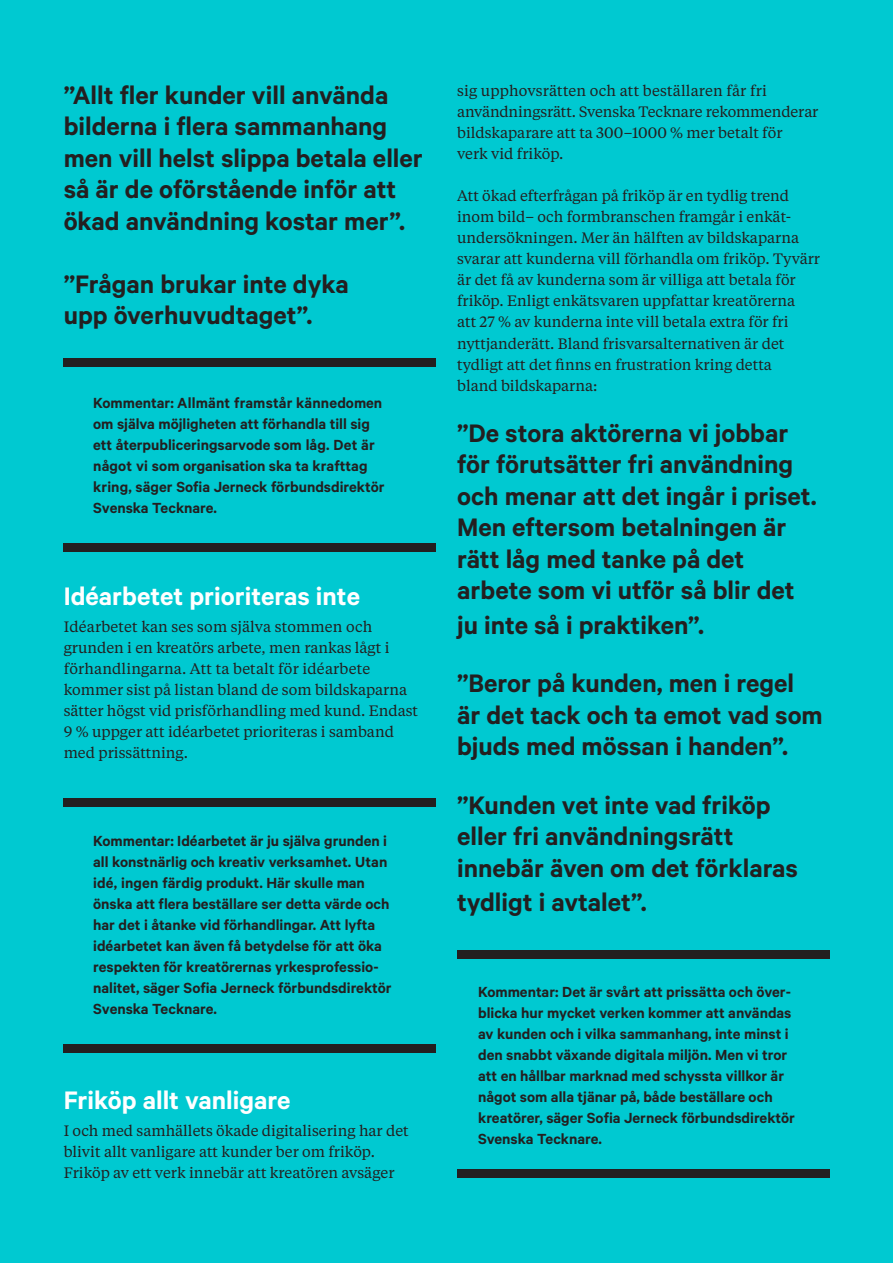
<style>
.page{position:relative;width:893px;height:1263px;background:#00c9d1}
.page>*{position:absolute;margin:0;border:0;box-sizing:border-box;transform-origin:0 0}
.t1{font:600 28.5px/31.5px "Calibre";color:#231f20}
.t2{font:600 28.5px "Calibre";color:#fff}
.t3{font:600 16.5px/21px "Calibre";color:#231f20}
.t4{font:15px/21px "Tiempos Text";color:#231f20}
</style>
<div class="page">
<div style="left:64px;top:358px;width:372px;height:8px;background:#231f20"></div>
<div style="left:64px;top:543px;width:372px;height:8px;background:#231f20"></div>
<div style="left:64px;top:798px;width:372px;height:8px;background:#231f20"></div>
<div style="left:64px;top:1044px;width:372px;height:8px;background:#231f20"></div>
<div style="left:457px;top:950px;width:372px;height:9px;background:#231f20"></div>
<div style="left:457px;top:1170px;width:372px;height:8px;background:#231f20"></div>
<h1 class="t1" style="left:64px;top:78px;width:361px">”Allt fler kunder vill använda bilderna i flera sammanhang men vill helst slippa betala eller så är de oförstående inför att ökad användning kostar mer”.</h1>
<h1 class="t1" style="left:64px;top:267px;width:286px">”Frågan brukar inte dyka upp överhuvudtaget”.</h1>
<p class="t3" style="left:93px;top:392px;width:293px">Kommentar: Allmänt framstår kännedomen om själva möjligheten att förhandla till sig ett återpubliceringsarvode som låg. Det är något vi som organisation ska ta krafttag kring, säger Sofia Jerneck förbundsdirektör Svenska Tecknare.</p>
<h1 class="t2" style="left:64px;top:579px;width:298px">Idéarbetet prioriteras inte</h1>
<p class="t4" style="left:64px;top:615px;width:356px">Idéarbetet kan ses som själva stommen och grunden i en kreatörs arbete, men rankas lågt i förhandlingarna. Att ta betalt för idéarbete kommer sist på listan bland de som bildskaparna sätter högst vid prisförhandling med kund. Endast 9 % uppger att idéarbetet prioriteras i samband med prissättning.</p>
<p class="t3" style="left:93px;top:830px;width:300px">Kommentar: Idéarbetet är ju själva grunden i all konstnärlig och kreativ verksamhet. Utan idé, ingen färdig produkt. Här skulle man önska att flera beställare ser detta värde och har det i åtanke vid förhandlingar. Att lyfta idéarbetet kan även få betydelse för att öka respekten för kreatörernas yrkesprofessio&shy;nalitet, säger Sofia Jerneck förbundsdirektör Svenska Tecknare.</p>
<h1 class="t2" style="left:64px;top:1083px;width:228px">Friköp allt vanligare</h1>
<p class="t4" style="left:64px;top:1119px;width:347px">I och med samhällets ökade digitalisering har det blivit allt vanligare att kunder ber om friköp.<br>Friköp av ett verk innebär att kreatören avsäger</p>
<p class="t4" style="left:457px;top:80px;width:363px">sig upphovsrätten och att beställaren får fri användningsrätt. Svenska Tecknare rekommenderar bildskaparare att ta 300–1000 % mer betalt för<br>verk vid friköp.</p>
<p class="t4" style="left:457px;top:185px;width:364px">Att ökad efterfrågan på friköp är en tydlig trend inom bild– och formbranschen framgår i enkät&shy;undersökningen. Mer än hälften av bildskaparna svarar att kunderna vill förhandla om friköp. Tyvärr är det få av kunderna som är villiga att betala för friköp. Enligt enkätsvaren uppfattar kreatörerna<br>att 27 % av kunderna inte vill betala extra för fri nyttjanderätt. Bland frisvarsalternativen är det tydligt att det finns en frustration kring detta<br>bland bildskaparna:</p>
<h1 class="t1" style="left:457px;top:416px;width:361px">”De stora aktörerna vi jobbar för förutsätter fri användning och menar att det ingår i priset.<br>Men eftersom betalningen är rätt låg med tanke på det arbete som vi utför så blir det</h1>
<h1 class="t1" style="left:457px;top:595px;width:339px;line-height:58.5px">ju inte så i praktiken”.<br>”Beror på kunden, men i regel</h1>
<h1 class="t1" style="left:457px;top:698px;width:367px">är det tack och ta emot vad som bjuds med mössan i handen”.</h1>
<h1 class="t1" style="left:457px;top:788px;width:342px">”Kunden vet inte vad friköp eller fri användningsrätt innebär även om det förklaras</h1>
<h1 class="t1" style="left:457px;top:886px;width:191px">tydligt i avtalet”.</h1>
<p class="t3" style="left:478px;top:980px;width:318px">Kommentar: Det är svårt att prissätta och över&shy;blicka hur mycket verken kommer att användas av kunden och i vilka sammanhang, inte minst i den snabbt växande digitala miljön. Men vi tror att en hållbar marknad med schyssta villkor är något som alla tjänar på, både beställare och kreatörer, säger Sofia Jerneck förbundsdirektör Svenska Tecknare.</p>
</div>
